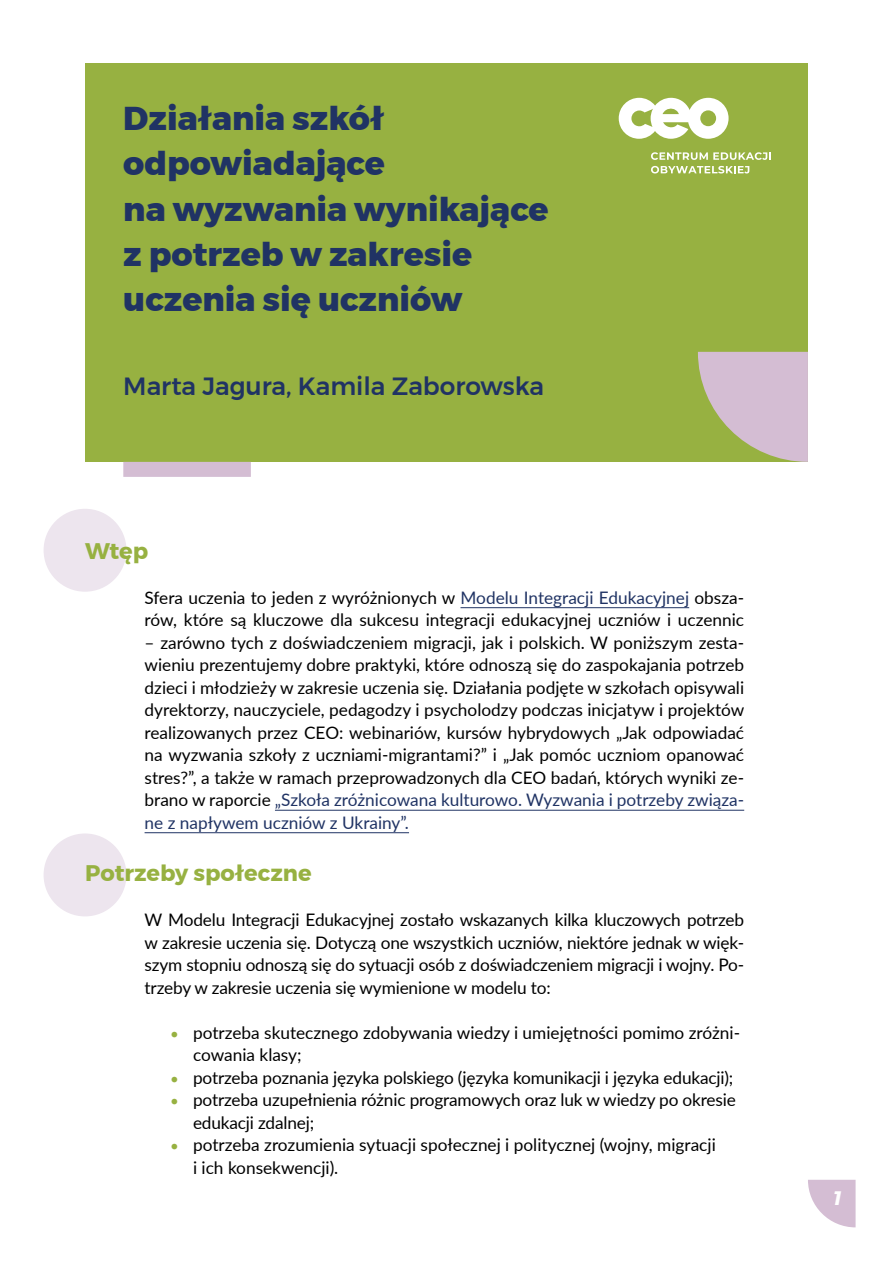
<style>
.page{position:relative;width:893px;height:1263px;background:#fff}
.page>*{position:absolute;margin:0;border:0;box-sizing:border-box;transform-origin:0 0}
.tekst01{font:800 33px "Montserrat";color:#203364}
.tekst01-2{font:500 24.9px "Montserrat";color:#203364}
.tytul{font:700 22.5px "Montserrat";color:#97b141}
.t1{font:italic 700 19.5px "Montserrat";color:#fff}
.tekst01-3{font:17.25px/22.5px "Lato";color:#000;text-align:justify}
.bollety{font:17.25px/22.5px "Lato";letter-spacing:-.01em;color:#000}
.s1{color:#203364}
.s2{font-size:15px;color:#97b141}
</style>
<div class="page">
<svg style="left:808px;top:1180px;width:48px;height:47px"></svg>
<div style="left:85px;top:64px;width:723px;height:398px;background:#97b141"></div>
<svg style="left:619px;top:98px;width:110px;height:41px"></svg>
<svg style="left:651px;top:152px;width:120px;height:8px"></svg>
<svg style="left:651px;top:166px;width:98px;height:7px"></svg>
<div style="left:123px;top:462px;width:128px;height:15px;background:#d4bdd3"></div>
<svg style="left:698px;top:352px;width:110px;height:110px"></svg>
<div style="left:44px;top:509px;width:82px;height:83px;background:#ede5ee;border-radius:50%"></div>
<div style="left:44px;top:833px;width:82px;height:83px;background:#ede5ee;border-radius:50%"></div>
<hr style="left:460px;top:607px;width:229px;height:1px;background:#203364">
<hr style="left:275px;top:810px;width:469px;height:1px;background:#203364">
<hr style="left:145px;top:832px;width:264px;height:1px;background:#203364">
<p class="tekst01" style="left:123px;top:91px;width:263px">Działania szkół</p>
<p class="tekst01" style="left:123px;top:137px;width:263px">odpowiadające</p>
<p class="tekst01" style="left:123px;top:182px;width:427px">na wyzwania wynikające</p>
<p class="tekst01" style="left:123px;top:227px;width:350px">z potrzeb w zakresie</p>
<p class="tekst01" style="left:123px;top:273px;width:341px">uczenia się uczniów</p>
<p class="tekst01-2" style="left:123px;top:366px;width:422px">Marta Jagura, Kamila Zaborowska</p>
<p class="tytul" style="left:85px;top:533px;width:65px">Wtęp</p>
<p class="tekst01-3" style="left:145px;top:585px;width:601px">Sfera uczenia to jeden z wyróżnionych w <span class="s1">Modelu Integracji Edukacyjnej</span> obsza&shy;rów, które są kluczowe dla sukcesu integracji edukacyjnej uczniów i uczennic</p>
<p class="tekst01-3" style="left:145px;top:630px;width:601px">– zarówno tych z doświadczeniem migracji, jak i polskich. W poniższym zesta&shy;wieniu prezentujemy dobre praktyki, które odnoszą się do zaspokajania potrzeb dzieci i młodzieży w zakresie uczenia się. Działania podjęte w szkołach opisywali dyrektorzy, nauczyciele, pedagodzy i psycholodzy podczas inicjatyw i projektów realizowanych przez CEO: webinariów, kursów hybrydowych „Jak odpowiadać na wyzwania szkoły z uczniami-migrantami?” i „Jak pomóc uczniom opanować stres?”, a także w ramach przeprowadzonych dla CEO badań, których wyniki ze&shy;brano w raporcie <span class="s1">„Szkoła zróżnicowana kulturowo. Wyzwania i potrzeby związa&shy;ne z napływem uczniów z Ukrainy”.</span></p>
<p class="tytul" style="left:85px;top:855px;width:228px">Potrzeby społeczne</p>
<p class="tekst01-3" style="left:145px;top:908px;width:601px">W Modelu Integracji Edukacyjnej zostało wskazanych kilka kluczowych potrzeb w zakresie uczenia się. Dotyczą one wszystkich uczniów, niektóre jednak w więk&shy;szym stopniu odnoszą się do sytuacji osób z doświadczeniem migracji i wojny. Po&shy;trzeby w zakresie uczenia się wymienione w modelu to:</p>
<p class="bollety" style="left:193px;top:1020px;width:549px;text-indent:-23px"><span class="s2">•</span> potrzeba skutecznego zdobywania wiedzy i umiejętności pomimo zróżni&shy;cowania klasy;</p>
<p class="bollety" style="left:170px;top:1065px;width:565px"><span class="s2">•</span> potrzeba poznania języka polskiego (języka komunikacji i języka edukacji);</p>
<p class="bollety" style="left:193px;top:1088px;width:544px;text-indent:-23px"><span class="s2">•</span> potrzeba uzupełnienia różnic programowych oraz luk w wiedzy po okresie edukacji zdalnej;</p>
<p class="bollety" style="left:193px;top:1133px;width:524px;text-indent:-23px"><span class="s2">•</span> potrzeba zrozumienia sytuacji społecznej i politycznej (wojny, migracji i ich konsekwencji).</p>
<p class="t1" style="left:833px;top:1182px;width:10px">1</p>
</div>
